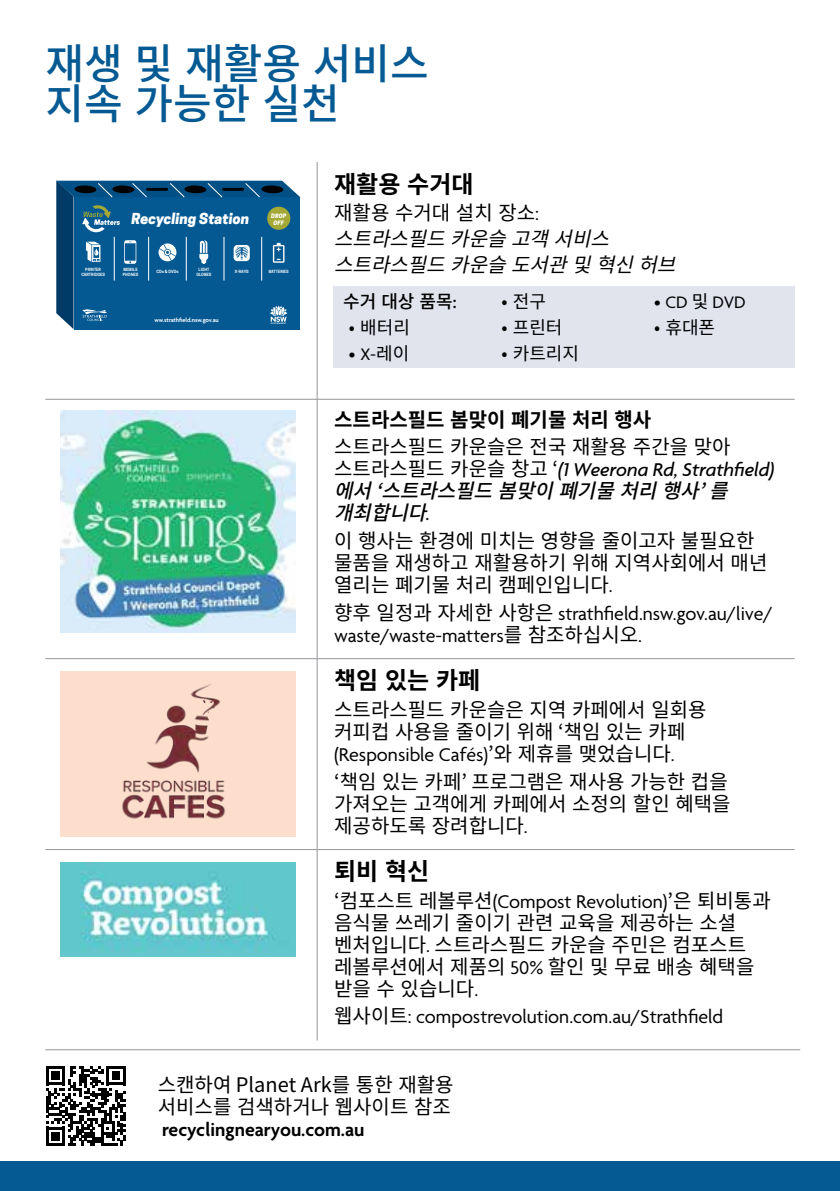
<style>
.page{position:relative;width:840px;height:1191px;background:#fff}
.page>*{position:absolute;margin:0;border:0;box-sizing:border-box;transform-origin:0 0}
.t1{font:500 42px/40px "Noto Sans KR";color:#055a93}
.t2{font:700 24px "Noto Sans KR";color:#000}
.t3{font:20px/22px "Noto Sans KR";color:#000}
.t4{font:20px/22px "Agenda";color:#000}
.t5{font:italic 20px/25.6px "Noto Sans KR";color:#000}
.t6{font:italic 500 20px "Agenda";color:#000}
.t7{font:italic 500 20px/22px "Noto Sans KR";color:#000}
.t8{font:600 20px "Agenda";color:#000}
.t9{font:700 20px "Noto Sans KR";color:#000}
.t10{font:18px "Noto Sans KR";color:#000}
.t11{font:18px "Agenda";color:#000}
.t12{font:500 18px "Noto Sans KR";color:#000}
.t13{font:italic 800 14.2px "Cooper Hewitt";color:#fff}
.t14{font:600 6.2px "Agenda";color:#fff}
.t15{font:italic 800 5.6px/6.8px "Cooper Hewitt";letter-spacing:.035em;color:#fff;text-align:center}
.t16{font:600 4px/5px "Cooper Hewitt";color:#fff;text-align:center}
.s1{font-style:normal}
.s2{font-family:"Agenda";font-style:normal}
.s3{font-family:"Agenda";font-weight:600}
.s4{font-family:"Noto Sans KR"}
.s5{font-family:"Noto Sans KR";font-weight:400;font-style:normal}
.s6{font-family:"Agenda"}
</style>
<div class="page">
<hr style="left:316px;top:162px;width:1px;height:237px;background:#939598">
<hr style="left:45px;top:399px;width:272px;height:1px;background:#939598">
<hr style="left:317px;top:399px;width:477px;height:1px;background:#939598">
<hr style="left:316px;top:399px;width:1px;height:259px;background:#939598">
<hr style="left:45px;top:658px;width:272px;height:1px;background:#939598">
<hr style="left:317px;top:658px;width:477px;height:1px;background:#939598">
<hr style="left:316px;top:659px;width:1px;height:190px;background:#939598">
<hr style="left:45px;top:849px;width:272px;height:1px;background:#939598">
<hr style="left:317px;top:849px;width:477px;height:1px;background:#939598">
<hr style="left:316px;top:850px;width:1px;height:190px;background:#939598">
<img style="left:60px;top:410px;width:235px;height:223px">
<div style="left:333px;top:286px;width:461px;height:82px;background:#e1e3ed"></div>
<svg style="left:56px;top:180px;width:244px;height:149px;background:#166194"></svg>
<div style="left:74px;top:185px;width:22px;height:8px;background:#000;border-radius:50%"></div>
<div style="left:112px;top:185px;width:22px;height:8px;background:#000;border-radius:50%"></div>
<div style="left:184px;top:185px;width:22px;height:8px;background:#000;border-radius:50%"></div>
<div style="left:261px;top:185px;width:22px;height:8px;background:#000;border-radius:50%"></div>
<hr style="left:146px;top:188px;width:22px;height:3px;background:#000">
<hr style="left:222px;top:188px;width:22px;height:3px;background:#000">
<svg style="left:46px;top:1066px;width:80px;height:80px"></svg>
<img style="left:60px;top:862px;width:235px;height:94px">
<svg style="left:60px;top:671px;width:235px;height:165px;background:#f1cfc0"></svg>
<div style="left:0;top:1161px;width:839px;height:30px;background:#055a93"></div>
<hr style="left:45px;top:1049px;width:754px;height:1px;background:#939598">
<h1 class="t1" style="left:45px;top:44px;width:385px">재생 및 재활용 서비스 지속 가능한 실천</h1>
<p class="t13" style="left:131px;top:210px;width:119px">Recycling Station</p>
<p class="t15" style="left:271px;top:212px;width:17px">DROP<br>OFF</p>
<p class="t16" style="left:81px;top:267px;width:25px">PRINTER<br>CARTRIDGES</p>
<p class="t16" style="left:123px;top:267px;width:17px;text-align:left">MOBILE<br>PHONES</p>
<p class="t16" style="left:156px;top:268px;width:23px">CDs &amp; DVDs</p>
<p class="t16" style="left:196px;top:267px;width:16px">LIGHT<br>GLOBES</p>
<p class="t16" style="left:235px;top:268px;width:15px">X-RAYS</p>
<p class="t16" style="left:268px;top:268px;width:22px">BATTERIES</p>
<p class="t14" style="left:154px;top:316px;width:66px">ww.strathfield.nsw.gov.au</p>
<p class="t2" style="left:334px;top:170px;width:141px">재활용 수거대</p>
<p class="t5" style="left:334px;top:200px;width:354px"><span class="s1">재활용 수거대 설치 장소</span><span class="s2">: </span>스트라스필드카운슬고객서비스 스트라스필드카운슬도서관및혁신허브</p>
<p class="t12" style="left:343px;top:292px;width:115px">수거 대상 품목<span class="s3">:</span></p>
<p class="t10" style="left:348px;top:317px;width:63px">• 배터리</p>
<p class="t11" style="left:348px;top:344px;width:62px">• X-<span class="s4">레이</span></p>
<p class="t10" style="left:501px;top:292px;width:46px">• 전구</p>
<p class="t10" style="left:501px;top:317px;width:63px">• 프린터</p>
<p class="t10" style="left:501px;top:343px;width:79px">• 카트리지</p>
<p class="t11" style="left:653px;top:293px;width:93px">• CD <span class="s4">및</span> DVD</p>
<p class="t10" style="left:653px;top:317px;width:63px">• 휴대폰</p>
<p class="t9" style="left:334px;top:408px;width:318px">스트라스필드 봄맞이 폐기물 처리 행사</p>
<p class="t3" style="left:334px;top:436px;width:397px">스트라스필드 카운슬은 전국 재활용 주간을 맞아</p>
<p class="t6" style="left:334px;top:458px;width:441px"><span class="s5">스트라스필드 카운슬 창고 ‘</span>(1 Weerona Rd, Strathfield)</p>
<p class="t7" style="left:334px;top:480px;width:407px">에서‘스트라스필드봄맞이폐기물처리행사’를 개최합니다<span class="s6">.</span></p>
<p class="t3" style="left:334px;top:530px;width:434px">이 행사는 환경에 미치는 영향을 줄이고자 불필요한 물품을 재생하고 재활용하기 위해 지역사회에서 매년 열리는 폐기물 처리 캠페인입니다<span class="s6">.</span></p>
<p class="t4" style="left:334px;top:603px;width:440px"><span class="s4">향후 일정과 자세한 사항은</span> strathfield.nsw.gov.au/live/ waste/waste-matters<span class="s4">를 참조하십시오</span>.</p>
<p class="t2" style="left:334px;top:667px;width:147px">책임 있는 카페</p>
<p class="t3" style="left:334px;top:699px;width:374px">스트라스필드 카운슬은 지역 카페에서 일회용 커피컵 사용을 줄이기 위해 ‘책임 있는 카페</p>
<p class="t4" style="left:334px;top:744px;width:342px">(Responsible Cafés)<span class="s4">’와 제휴를 맺었습니다</span>.</p>
<p class="t3" style="left:334px;top:770px;width:397px">‘책임 있는 카페’ 프로그램은 재사용 가능한 컵을 가져오는 고객에게 카페에서 소정의 할인 혜택을 제공하도록 장려합니다<span class="s6">.</span></p>
<p class="t2" style="left:334px;top:857px;width:97px">퇴비 혁신</p>
<p class="t4" style="left:334px;top:891px;width:438px"><span class="s4">‘컴포스트 레볼루션</span>(Compost Revolution)<span class="s4">’은 퇴비통과</span></p>
<p class="t3" style="left:334px;top:912px;width:421px">음식물 쓰레기 줄이기 관련 교육을 제공하는 소셜 벤처입니다<span class="s6">.</span> 스트라스필드 카운슬 주민은 컴포스트 레볼루션에서 제품의 <span class="s6">50%</span> 할인 및 무료 배송 혜택을 받을 수 있습니다<span class="s6">.</span></p>
<p class="t4" style="left:334px;top:1007px;width:390px"><span class="s4">웹사이트</span>: compostrevolution.com.au/Strathfield</p>
<p class="t3" style="left:158px;top:1074px;width:297px">스캔하여 Planet Ark를 통한 재활용 서비스를 검색하거나 웹사이트 참조</p>
<p class="t8" style="left:162px;top:1118px;width:204px">recyclingnearyou.com.au</p>
</div>
